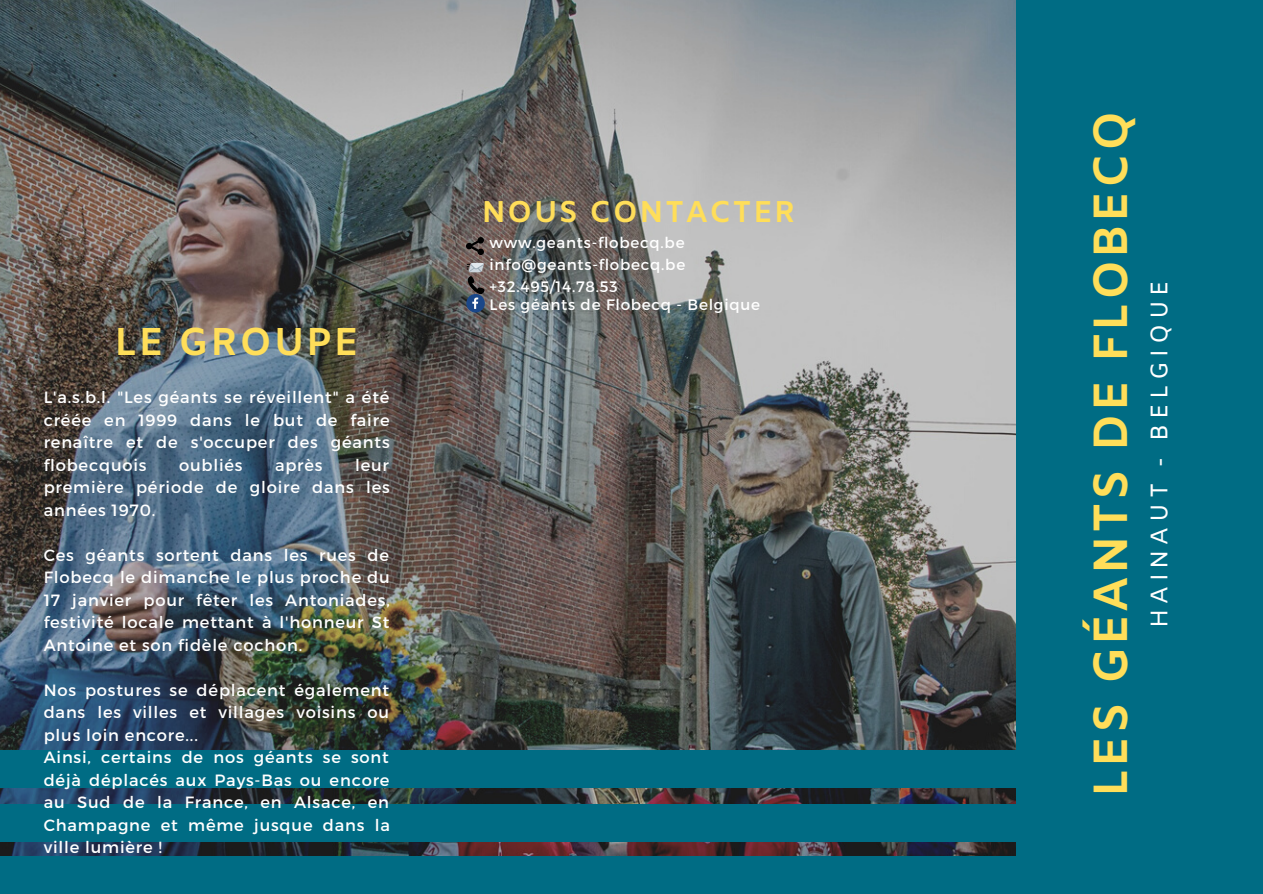
<style>
.page{position:relative;width:1263px;height:894px;background:#fff}
.page>*{position:absolute;margin:0;border:0;box-sizing:border-box;transform-origin:0 0}
.t1{font:700 48px "Amiko";letter-spacing:.05em;color:#ffde59}
.t2{font:700 38.7px "Amiko";letter-spacing:.05em;color:#ffde59}
.t3{font:700 30px "Amiko";letter-spacing:.05em;color:#ffde59}
.t4{font:24px "Amiko";letter-spacing:.2em;color:#fff}
.t5{font:16.35px/22.5px "Montserrat";letter-spacing:.05em;color:#fff;text-align:justify}
.t6{font:15.15px/21.9px "Montserrat";letter-spacing:.05em;color:#fff;text-align:justify}
</style>
<div class="page">
<div style="left:0;top:0;width:1263px;height:893px;background:#006c84"></div>
<img style="left:0;top:0;width:1016px;height:855px">
<svg style="left:466px;top:237px;width:18px;height:18px"></svg>
<div style="left:0;top:803px;width:1049px;height:38px;background:#006c84"></div>
<div style="left:0;top:749px;width:1049px;height:38px;background:#006c84"></div>
<svg style="left:466px;top:263px;width:19px;height:49px"></svg>
<h2 class="t2" style="left:114px;top:319px;width:246px">LE GROUPE</h2>
<p class="t5" style="left:44px;top:385px;width:347px">L'a.s.b.l. "Les géants se réveillent" a été créée en 1999 dans le but de faire renaître et de s'occuper des géants flobecquois</p>
<p class="t5" style="left:179px;top:452px;width:65px">oubliés</p>
<p class="t5" style="left:275px;top:452px;width:49px">après</p>
<p class="t5" style="left:44px;top:452px;width:348px;text-indent:311px">leur première période de gloire dans les années 1970.</p>
<p class="t5" style="left:44px;top:542px;width:348px">Ces géants sortent dans les rues de Flobecq le dimanche le plus proche du 17 janvier pour fêter les Antoniades, festivité locale mettant à l'honneur St Antoine et son fidèle cochon.</p>
<p class="t5" style="left:44px;top:677px;width:348px;text-align:left">Nos postures se déplacent également dans les villes et villages voisins ou plus loin encore...<br>Ainsi, certains de nos géants se sont déjà déplacés aux Pays-Bas ou encore au Sud de la France, en Alsace, en<br>Champagne et même jusque dans la ville lumière !</p>
<h3 class="t3" style="left:482px;top:194px;width:315px">NOUS CONTACTER</h3>
<p class="t6" style="left:490px;top:231px;width:197px">www.geants-flobecq.be info@geants-flobecq.be +32.495/14.78.53</p>
<p class="t6" style="left:490px;top:293px;width:272px">Les géants de Flobecq - Belgique</p>
<h1 class="t1" style="left:1083px;top:796px;width:687px;rotate:-90deg">LES GÉANTS DE FLOBECQ</h1>
<h3 class="t4" style="left:1145px;top:627px;width:348px;rotate:-90deg">HAINAUT - BELGIQUE</h3>
</div>
